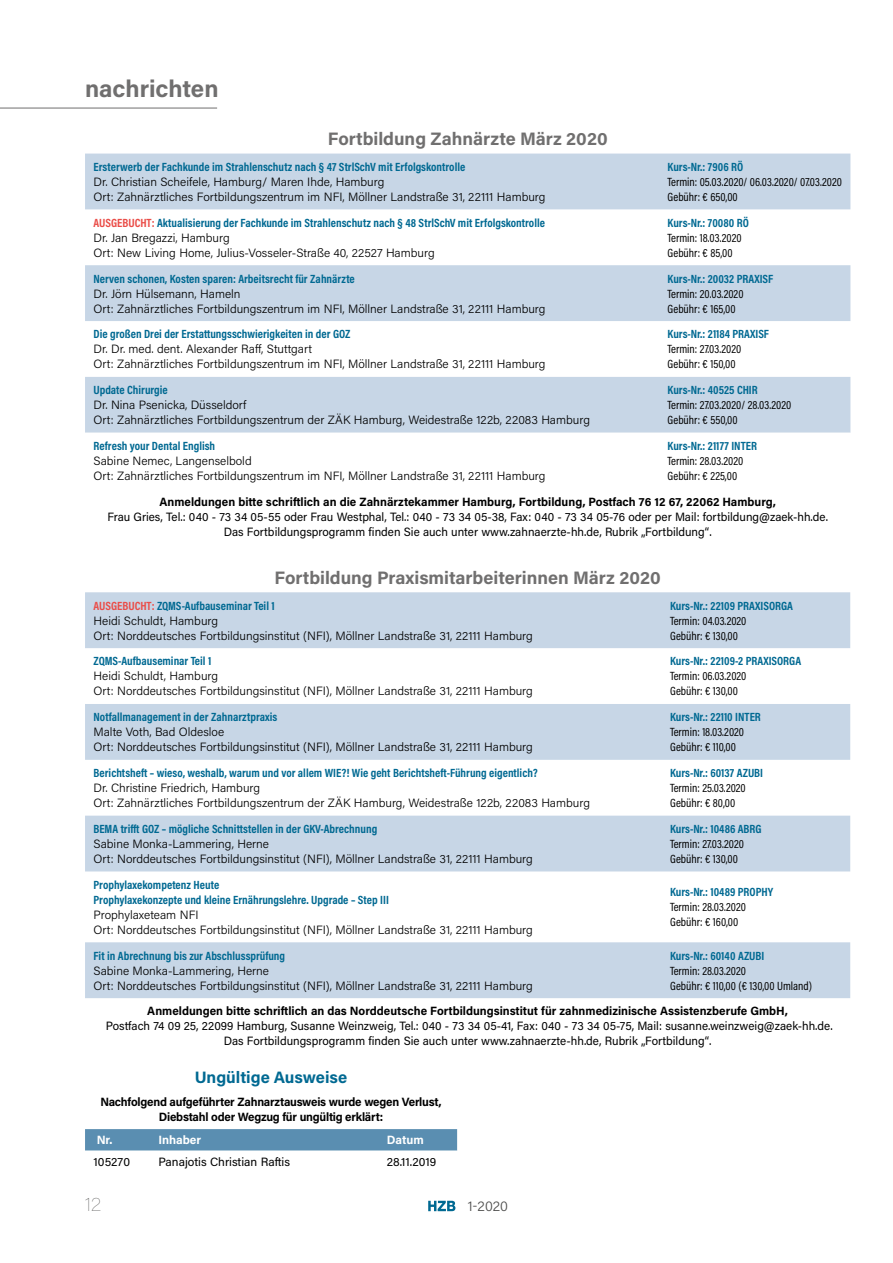
<style>
.page{position:relative;width:893px;height:1263px;background:#fff}
.page>*{position:absolute;margin:0;border:0;box-sizing:border-box;transform-origin:0 0}
.t1{font:700 24px "Acumin Pro";color:#706f6f}
.t2{font:100 19.5px "Acumin Pro";color:#4a4a49}
.t3{font:700 18px "Acumin Pro";color:#706f6f}
.t4{font:700 16.5px "Acumin Pro";color:#006992}
.t5{font:300 13.5px "Acumin Pro";color:#4a4a49}
.t6{font:300 12px/15px "Acumin Pro";color:#000}
.t7{font:700 12px/15px "Acumin Pro Cond";color:#006992}
.t8{font:12px/15px "Acumin Pro Cond";color:#000}
.t9{font:12px/15px "Acumin Pro";color:#000;text-align:center}
.t10{font:700 12px "Acumin Pro";color:#000}
.t11{font:700 12px/15px "Acumin Pro";letter-spacing:-.02em;color:#000;text-align:center;scale:.96 1}
.t12{font:700 12px "Acumin Pro";letter-spacing:-.005em;color:#fff}
.s1{color:#ea4d48}
</style>
<div class="page">
<hr style="left:0;top:108px;width:217px;height:1px;background:#706f6f">
<svg style="left:428px;top:1201px;width:27px;height:10px"></svg>
<svg style="left:85px;top:154px;width:765px;height:279px;fill:#c7d6e6"></svg>
<svg style="left:85px;top:592px;width:765px;height:406px;fill:#c7d6e6"></svg>
<svg style="left:85px;top:1129px;width:372px;height:22px;background:#5e91b3"></svg>
<h1 class="t1" style="left:85px;top:71px;width:135px">nachrichten</h1>
<h3 class="t3" style="left:328px;top:126px;width:281px">Fortbildung Zahnärzte März 2020</h3>
<p class="t7" style="left:94px;top:159px;width:373px">Ersterwerb der Fachkunde im Strahlenschutz nach § 47 StrlSchV mit Erfolgskontrolle</p>
<p class="t6" style="left:94px;top:174px;width:453px">Dr. Christian Scheifele, Hamburg/ Maren Ihde, Hamburg<br>Ort: Zahnärztliches Fortbildungszentrum im NFI, Möllner Landstraße 31, 22111 Hamburg</p>
<p class="t7" style="left:94px;top:215px;width:453px"><span class="s1">AUSGEBUCHT:</span> Aktualisierung der Fachkunde im Strahlenschutz nach § 48 StrlSchV mit Erfolgskontrolle</p>
<p class="t6" style="left:94px;top:230px;width:343px">Dr. Jan Bregazzi, Hamburg<br>Ort: New Living Home, Julius-Vosseler-Straße 40, 22527 Hamburg</p>
<p class="t7" style="left:94px;top:271px;width:263px">Nerven schonen, Kosten sparen: Arbeitsrecht für Zahnärzte</p>
<p class="t6" style="left:94px;top:285px;width:453px">Dr. Jörn Hülsemann, Hameln<br>Ort: Zahnärztliches Fortbildungszentrum im NFI, Möllner Landstraße 31, 22111 Hamburg</p>
<p class="t7" style="left:94px;top:326px;width:258px">Die großen Drei der Erstattungsschwierigkeiten in der GOZ</p>
<p class="t6" style="left:94px;top:341px;width:453px">Dr. Dr. med. dent. Alexander Raff, Stuttgart<br>Ort: Zahnärztliches Fortbildungszentrum im NFI, Möllner Landstraße 31, 22111 Hamburg</p>
<p class="t7" style="left:94px;top:382px;width:76px">Update Chirurgie</p>
<p class="t6" style="left:94px;top:397px;width:498px">Dr. Nina Psenicka, Düsseldorf<br>Ort: Zahnärztliches Fortbildungszentrum der ZÄK Hamburg, Weidestraße 122b, 22083 Hamburg</p>
<p class="t7" style="left:668px;top:159px;width:77px">Kurs-Nr.: 7906 RÖ</p>
<p class="t8" style="left:668px;top:174px;width:176px">Termin: 05.03.2020/ 06.03.2020/ 07.03.2020<br>Gebühr: € 650,00</p>
<p class="t7" style="left:668px;top:215px;width:83px">Kurs-Nr.: 70080 RÖ</p>
<p class="t8" style="left:668px;top:230px;width:75px">Termin: 18.03.2020<br>Gebühr: € 85,00</p>
<p class="t7" style="left:668px;top:271px;width:107px">Kurs-Nr.: 20032 PRAXISF</p>
<p class="t8" style="left:668px;top:286px;width:77px">Termin: 20.03.2020<br>Gebühr: € 165,00</p>
<p class="t7" style="left:668px;top:326px;width:103px">Kurs-Nr.: 21184 PRAXISF</p>
<p class="t8" style="left:668px;top:341px;width:75px">Termin: 27.03.2020<br>Gebühr: € 150,00</p>
<p class="t7" style="left:668px;top:382px;width:92px">Kurs-Nr.: 40525 CHIR</p>
<p class="t8" style="left:668px;top:397px;width:125px">Termin: 27.03.2020/ 28.03.2020<br>Gebühr: € 550,00</p>
<p class="t7" style="left:94px;top:438px;width:123px">Refresh your Dental English</p>
<p class="t6" style="left:94px;top:453px;width:453px">Sabine Nemec, Langenselbold<br>Ort: Zahnärztliches Fortbildungszentrum im NFI, Möllner Landstraße 31, 22111 Hamburg</p>
<p class="t7" style="left:668px;top:438px;width:91px">Kurs-Nr.: 21177 INTER</p>
<p class="t8" style="left:668px;top:453px;width:77px">Termin: 28.03.2020<br>Gebühr: € 225,00</p>
<p class="t10" style="left:159px;top:493px;width:618px">Anmeldungen bitte schriftlich an die Zahnärztekammer Hamburg, Fortbildung, Postfach 76 12 67, 22062 Hamburg,</p>
<p class="t9" style="left:107px;top:509px;width:722px">Frau Gries, Tel.: 040 - 73 34 05-55 oder Frau Westphal, Tel.: 040 - 73 34 05-38, Fax: 040 - 73 34 05-76 oder per Mail: fortbildung@zaek-hh.de.<br>Das Fortbildungsprogramm finden Sie auch unter www.zahnaerzte-hh.de, Rubrik „Fortbildung“.</p>
<h3 class="t3" style="left:274px;top:565px;width:388px">Fortbildung Praxismitarbeiterinnen März 2020</h3>
<p class="t7" style="left:94px;top:598px;width:183px"><span class="s1">AUSGEBUCHT:</span> ZQMS-Aufbauseminar Teil 1</p>
<p class="t6" style="left:94px;top:612px;width:441px">Heidi Schuldt, Hamburg<br>Ort: Norddeutsches Fortbildungsinstitut (NFI), Möllner Landstraße 31, 22111 Hamburg</p>
<p class="t7" style="left:670px;top:598px;width:124px">Kurs-Nr.: 22109 PRAXISORGA</p>
<p class="t8" style="left:670px;top:613px;width:78px">Termin: 04.03.2020<br>Gebühr: € 130,00</p>
<p class="t7" style="left:94px;top:653px;width:119px">ZQMS-Aufbauseminar Teil 1</p>
<p class="t6" style="left:94px;top:668px;width:441px">Heidi Schuldt, Hamburg<br>Ort: Norddeutsches Fortbildungsinstitut (NFI), Möllner Landstraße 31, 22111 Hamburg</p>
<p class="t7" style="left:94px;top:709px;width:185px">Notfallmanagement in der Zahnarztpraxis</p>
<p class="t6" style="left:94px;top:724px;width:441px">Malte Voth, Bad Oldesloe<br>Ort: Norddeutsches Fortbildungsinstitut (NFI), Möllner Landstraße 31, 22111 Hamburg</p>
<p class="t7" style="left:94px;top:765px;width:446px">Berichtsheft – wieso, weshalb, warum und vor allem WIE?! Wie geht Berichtsheft-Führung eigentlich?</p>
<p class="t6" style="left:94px;top:780px;width:498px">Dr. Christine Friedrich, Hamburg<br>Ort: Zahnärztliches Fortbildungszentrum der ZÄK Hamburg, Weidestraße 122b, 22083 Hamburg</p>
<p class="t7" style="left:94px;top:821px;width:285px">BEMA trifft GOZ – mögliche Schnittstellen in der GKV-Abrechnung</p>
<p class="t6" style="left:94px;top:836px;width:441px">Sabine Monka-Lammering, Herne<br>Ort: Norddeutsches Fortbildungsinstitut (NFI), Möllner Landstraße 31, 22111 Hamburg</p>
<p class="t7" style="left:94px;top:877px;width:297px">Prophylaxekompetenz Heute<br>Prophylaxekonzepte und kleine Ernährungslehre. Upgrade – Step III</p>
<p class="t6" style="left:94px;top:907px;width:441px">Prophylaxeteam NFI<br>Ort: Norddeutsches Fortbildungsinstitut (NFI), Möllner Landstraße 31, 22111 Hamburg</p>
<p class="t7" style="left:670px;top:653px;width:133px">Kurs-Nr.: 22109-2 PRAXISORGA</p>
<p class="t8" style="left:670px;top:669px;width:78px">Termin: 06.03.2020<br>Gebühr: € 130,00</p>
<p class="t7" style="left:670px;top:709px;width:92px">Kurs-Nr.: 22110 INTER</p>
<p class="t8" style="left:670px;top:724px;width:75px">Termin: 18.03.2020<br>Gebühr: € 110,00</p>
<p class="t7" style="left:670px;top:765px;width:94px">Kurs-Nr.: 60137 AZUBI</p>
<p class="t8" style="left:670px;top:780px;width:77px">Termin: 25.03.2020<br>Gebühr: € 80,00</p>
<p class="t7" style="left:670px;top:821px;width:93px">Kurs-Nr.: 10486 ABRG</p>
<p class="t8" style="left:670px;top:836px;width:75px">Termin: 27.03.2020<br>Gebühr: € 130,00</p>
<p class="t7" style="left:670px;top:884px;width:104px">Kurs-Nr.: 10489 PROPHY</p>
<p class="t8" style="left:670px;top:899px;width:77px">Termin: 28.03.2020<br>Gebühr: € 160,00</p>
<p class="t7" style="left:94px;top:948px;width:193px">Fit in Abrechnung bis zur Abschlussprüfung</p>
<p class="t6" style="left:94px;top:962px;width:441px">Sabine Monka-Lammering, Herne<br>Ort: Norddeutsches Fortbildungsinstitut (NFI), Möllner Landstraße 31, 22111 Hamburg</p>
<p class="t7" style="left:670px;top:948px;width:96px">Kurs-Nr.: 60140 AZUBI</p>
<p class="t8" style="left:670px;top:963px;width:143px">Termin: 28.03.2020<br>Gebühr: € 110,00 (€ 130,00 Umland)</p>
<p class="t10" style="left:147px;top:1003px;width:642px">Anmeldungen bitte schriftlich an das Norddeutsche Fortbildungsinstitut für zahnmedizinische Assistenzberufe GmbH,</p>
<p class="t9" style="left:106px;top:1018px;width:728px">Postfach 74 09 25, 22099 Hamburg, Susanne Weinzweig, Tel.: 040 - 73 34 05-41, Fax: 040 - 73 34 05-75, Mail: susanne.weinzweig@zaek-hh.de.<br>Das Fortbildungsprogramm finden Sie auch unter www.zahnaerzte-hh.de, Rubrik „Fortbildung“.</p>
<h3 class="t4" style="left:195px;top:1066px;width:154px">Ungültige Ausweise</h3>
<p class="t11" style="left:101px;top:1093px;width:357px">Nachfolgend aufgeführter Zahnarztausweis wurde wegen Verlust,<br>Diebstahl oder Wegzug für ungültig erklärt:</p>
<p class="t12" style="left:97px;top:1132px;width:17px">Nr.</p>
<p class="t12" style="left:158px;top:1132px;width:44px">Inhaber</p>
<p class="t12" style="left:387px;top:1132px;width:38px">Datum</p>
<p class="t9" style="left:94px;top:1154px;width:38px">105270</p>
<p class="t9" style="left:158px;top:1154px;width:133px">Panajotis Christian Raftis</p>
<p class="t9" style="left:387px;top:1154px;width:51px">28.11.2019</p>
<h2 class="t2" style="left:85px;top:1191px;width:17px">12</h2>
<p class="t5" style="left:468px;top:1197px;width:42px">1-2020</p>
</div>
